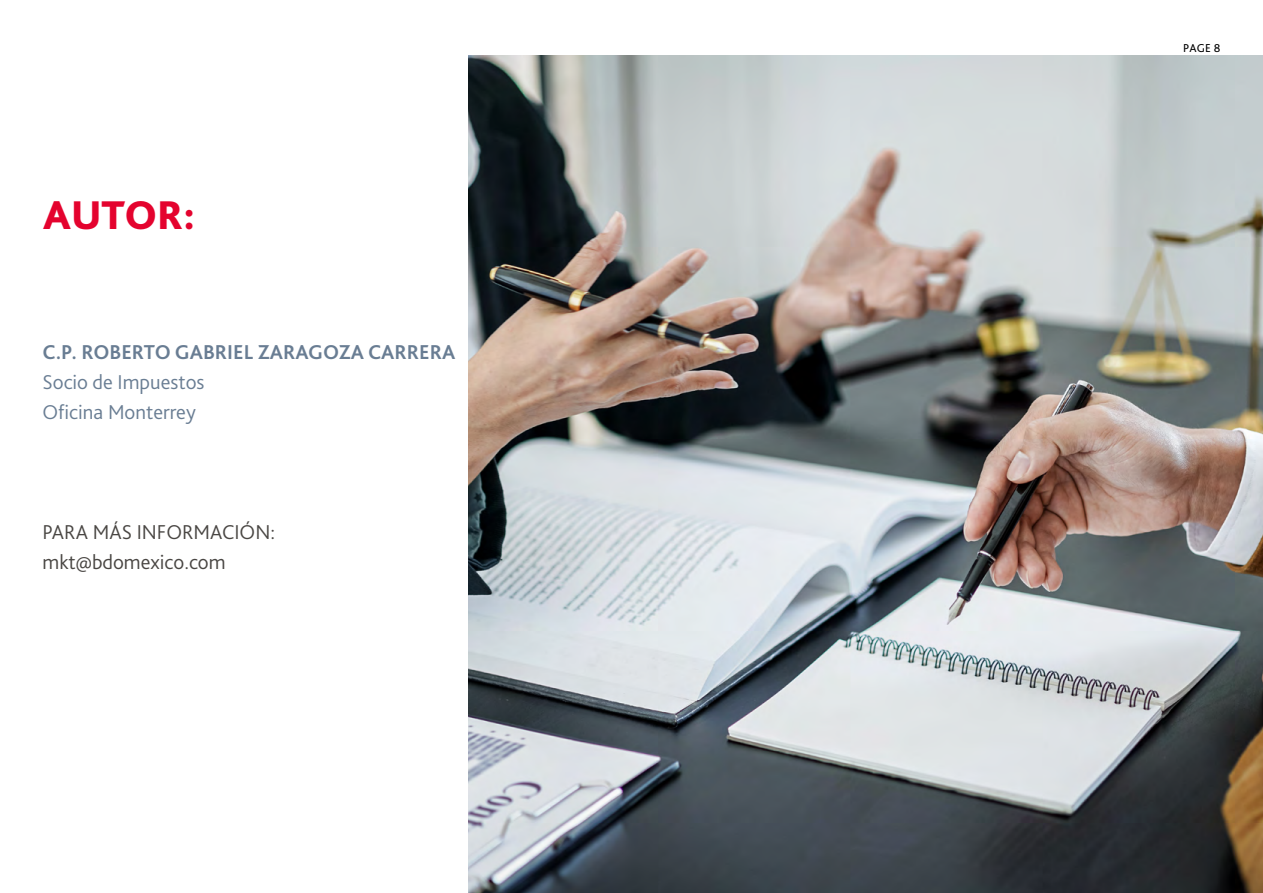
<style>
.page{position:relative;width:1263px;height:893px;background:#fff}
.page>*{position:absolute;margin:0;border:0;box-sizing:border-box;transform-origin:0 0}
.t1{font:800 42px "Bliss Pro";color:#e4032e}
.t2{font:300 21px/30px "Bliss Pro";color:#494643}
.t3{font:700 21px "Bliss Pro";color:#697d93}
.t4{font:300 21px/30px "Bliss Pro";color:#697d93}
.t5{font:12px "Bliss Pro";color:#000}
</style>
<div class="page">
<img style="left:468px;top:55px;width:795px;height:838px">
<h1 class="t1" style="left:43px;top:189px;width:154px">AUTOR:</h1>
<p class="t3" style="left:43px;top:339px;width:414px">C.P. ROBERTO GABRIEL ZARAGOZA CARRERA</p>
<p class="t4" style="left:43px;top:367px;width:163px">Socio de Impuestos<br>Oficina Monterrey</p>
<p class="t2" style="left:43px;top:517px;width:234px">PARA MÁS INFORMACIÓN: mkt@bdomexico.com</p>
<p class="t5" style="left:1183px;top:40px;width:39px">PAGE 8</p>
</div>
